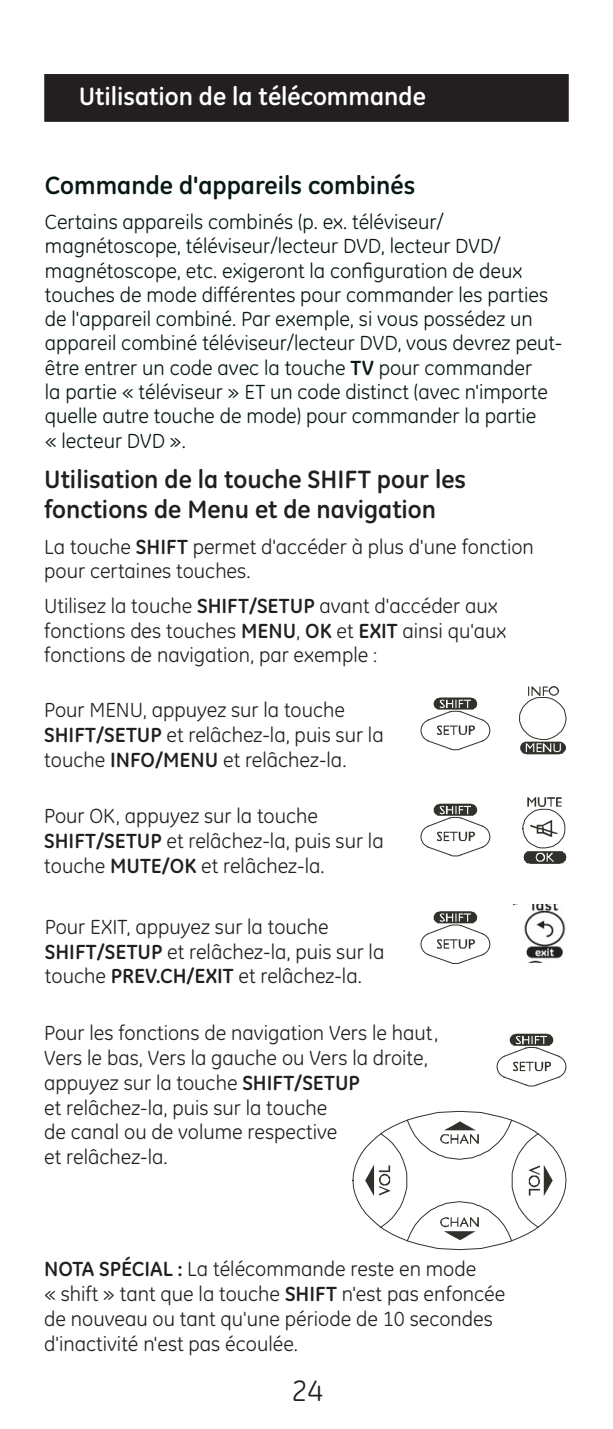
<style>
.page{position:relative;width:613px;height:1429px;background:#fff}
.page>*{position:absolute;margin:0;border:0;box-sizing:border-box;transform-origin:0 0}
.t1{font:30px "GE Inspira";color:#231f20}
.t2{font:700 25.5px/30.6px "GE Inspira";color:#231f20}
.t3{font:700 25.5px "GE Inspira";color:#fff}
.t4{font:700 25.5px "GE Inspira";color:#061716}
.t5{font:20.7px/24.9px "GE Inspira";color:#231f20}
.t6{font:20.7px/24.3px "GE Inspira";color:#061716}
.s1{font-weight:700}
</style>
<div class="page">
<div style="left:45px;top:75px;width:522px;height:46px;background:#231f20"></div>
<div style="left:44px;top:74px;width:524px;height:48px;border:2px solid #231f20"></div>
<svg style="left:420px;top:697px;width:70px;height:53px"></svg>
<svg style="left:519px;top:686px;width:47px;height:68px"></svg>
<svg style="left:522px;top:797px;width:44px;height:67px"></svg>
<img style="left:513px;top:905px;width:53px;height:57px">
<svg style="left:420px;top:803px;width:70px;height:53px"></svg>
<svg style="left:420px;top:911px;width:70px;height:53px"></svg>
<svg style="left:352px;top:1111px;width:214px;height:139px"></svg>
<svg style="left:496px;top:1033px;width:70px;height:53px"></svg>
<p class="t3" style="left:79px;top:80px;width:348px">Utilisation de la télécommande</p>
<p class="t4" style="left:45px;top:169px;width:372px">Commande d'appareils combinés</p>
<p class="t6" style="left:45px;top:210px;width:518px">Certains appareils combinés (p. ex. téléviseur/ magnétoscope, téléviseur/lecteur DVD, lecteur DVD/ magnétoscope, etc. exigeront la configuration de deux touches de mode différentes pour commander les parties de l'appareil combiné. Par exemple, si vous possédez un appareil combiné téléviseur/lecteur DVD, vous devrez peut&shy;être entrer un code avec la touche <span class="s1">TV</span> pour commander<br>la partie « téléviseur » ET un code distinct (avec n'importe quelle autre touche de mode) pour commander la partie<br>« lecteur DVD ».</p>
<p class="t2" style="left:44px;top:463px;width:423px">Utilisation de la touche SHIFT pour les fonctions de Menu et de navigation</p>
<p class="t5" style="left:44px;top:534px;width:491px">La touche <span class="s1">SHIFT</span> permet d'accéder à plus d'une fonction pour certaines touches.</p>
<p class="t5" style="left:44px;top:594px;width:463px">Utilisez la touche <span class="s1">SHIFT/SETUP</span> avant d'accéder aux fonctions des touches <span class="s1">MENU</span>, <span class="s1">OK</span> et <span class="s1">EXIT</span> ainsi qu'aux fonctions de navigation, par exemple :</p>
<p class="t5" style="left:44px;top:698px;width:341px">Pour MENU, appuyez sur la touche<br><span class="s1">SHIFT/SETUP</span> et relâchez-la, puis sur la touche <span class="s1">INFO/MENU</span> et relâchez-la.</p>
<p class="t5" style="left:44px;top:803px;width:341px">Pour OK, appuyez sur la touche<br><span class="s1">SHIFT/SETUP</span> et relâchez-la, puis sur la touche <span class="s1">MUTE/OK</span> et relâchez-la.</p>
<p class="t5" style="left:45px;top:914px;width:341px">Pour EXIT, appuyez sur la touche<br><span class="s1">SHIFT/SETUP</span> et relâchez-la, puis sur la touche <span class="s1">PREV.CH/EXIT</span> et relâchez-la.</p>
<p class="t5" style="left:44px;top:1020px;width:395px">Pour les fonctions de navigation Vers le haut, Vers le bas, Vers la gauche ou Vers la droite, appuyez sur la touche <span class="s1">SHIFT/SETUP<br></span>et relâchez-la, puis sur la touche<br>de canal ou de volume respective<br>et relâchez-la.</p>
<p class="t5" style="left:44px;top:1256px;width:462px"><span class="s1">NOTA SPÉCIAL :</span> La télécommande reste en mode<br>« shift » tant que la touche <span class="s1">SHIFT</span> n'est pas enfoncée de nouveau ou tant qu'une période de 10 secondes d'inactivité n'est pas écoulée.</p>
<h1 class="t1" style="left:291px;top:1373px;width:33px">24</h1>
</div>
